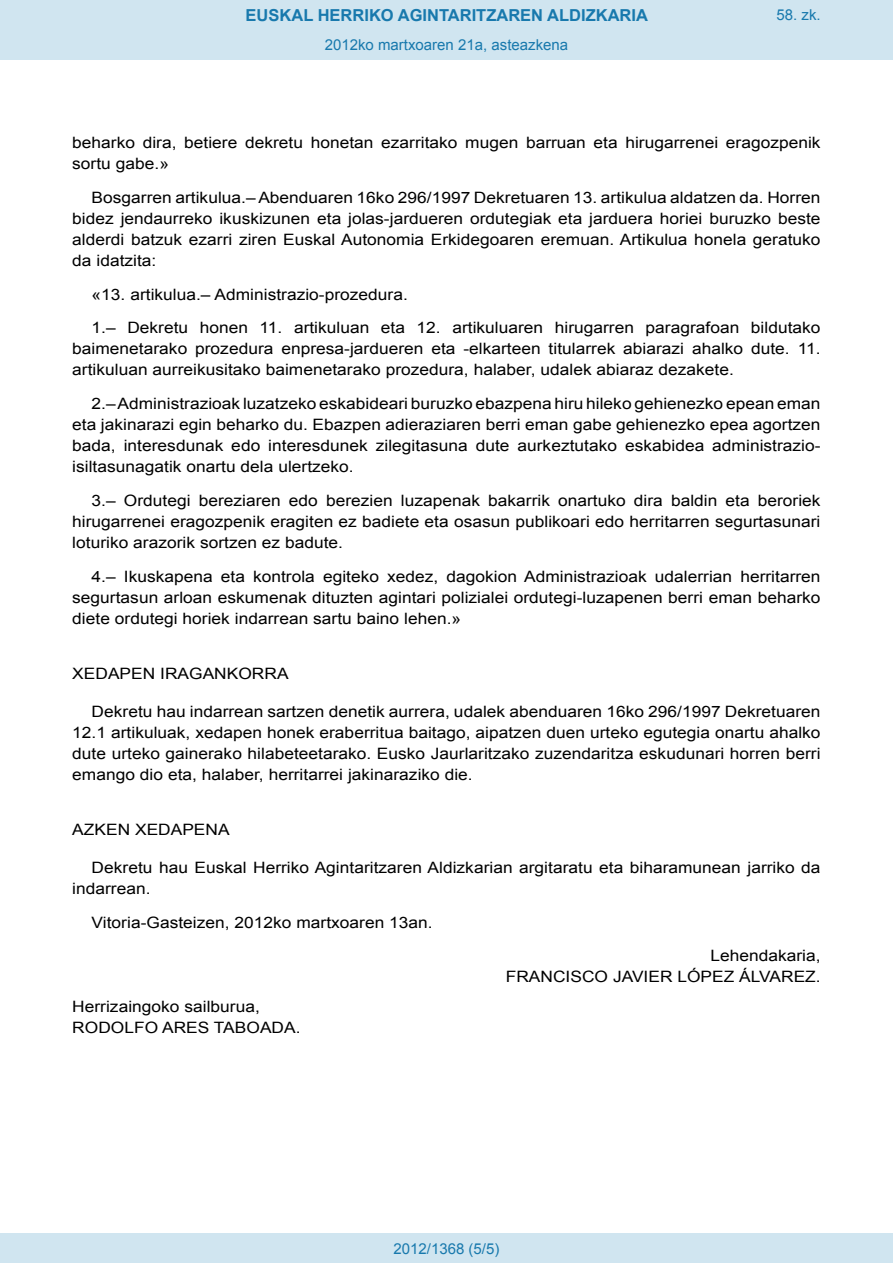
<style>
.page{position:relative;width:893px;height:1263px;background:#fff}
.page>*{position:absolute;margin:0;border:0;box-sizing:border-box;transform-origin:0 0}
.t1{font:700 16.5px "Arial";color:#1879ad}
.BOPVDetalle{font:15.6px/21px "Arial";color:#000;text-align:justify;scale:1.11 1}
.BOPVFirmaLugFec{font:15.6px "Arial";color:#000;scale:1.11 1}
.BOPVDisposicion{font:15.6px "Arial";color:#000;scale:1.11 1}
.BOPVNombreLehen2{font:15.6px "Arial";color:#000;scale:1.11 1}
.BOPVFirmaPuesto{font:15.6px "Arial";color:#000;scale:1.11 1}
.BOPVFirmaNombre{font:15.6px "Arial";color:#000;scale:1.11 1}
.BOPVPuestoLehen2{font:15.6px "Arial";color:#000;scale:1.11 1}
.Paginacion_Centro{font:15px "Arial";color:#1879ad}
</style>
<div class="page">
<div style="left:0;top:0;width:893px;height:60px;background:#d0e5f0"></div>
<div style="left:0;top:1233px;width:893px;height:30px;background:#d0e5f0"></div>
<p class="t1" style="left:246px;top:4px;width:404px">EUSKAL HERRIKO AGINTARITZAREN ALDIZKARIA</p>
<p class="Paginacion_Centro" style="left:325px;top:35px;width:245px">2012ko martxoaren 21a, asteazkena</p>
<p class="Paginacion_Centro" style="left:776px;top:5px;width:46px">58. zk.</p>
<p class="BOPVDetalle" style="left:72px;top:132px;width:676px">beharko dira, betiere dekretu honetan ezarritako mugen barruan eta hirugarrenei eragozpenik sortu gabe.»</p>
<p class="BOPVDetalle" style="left:72px;top:187px;width:676px;text-indent:19px">Bosgarren artikulua.– Abenduaren 16ko 296/1997 Dekretuaren 13. artikulua aldatzen da. Horren bidez jendaurreko ikuskizunen eta jolas-jardueren ordutegiak eta jarduera horiei buruzko beste alderdi batzuk ezarri ziren Euskal Autonomia Erkidegoaren eremuan. Artikulua honela geratuko da idatzita:</p>
<p class="BOPVDetalle" style="left:92px;top:284px;width:286px">«13. artikulua.– Administrazio-prozedura.</p>
<p class="BOPVDetalle" style="left:72px;top:318px;width:676px;text-indent:19px">1.– Dekretu honen 11. artikuluan eta 12. artikuluaren hirugarren paragrafoan bildutako baimenetarako prozedura enpresa-jardueren eta -elkarteen titularrek abiarazi ahalko dute. 11. artikuluan aurreikusitako baimenetarako prozedura, halaber, udalek abiaraz dezakete.</p>
<p class="BOPVDetalle" style="left:72px;top:393px;width:676px;text-indent:19px">2.– Administrazioak luzatzeko eskabideari buruzko ebazpena hiru hileko gehienezko epean eman eta jakinarazi egin beharko du. Ebazpen adieraziaren berri eman gabe gehienezko epea agortzen bada, interesdunak edo interesdunek zilegitasuna dute aurkeztutako eskabidea administrazio&shy;isiltasunagatik onartu dela ulertzeko.</p>
<p class="BOPVDetalle" style="left:72px;top:490px;width:676px;text-indent:19px">3.– Ordutegi bereziaren edo berezien luzapenak bakarrik onartuko dira baldin eta beroriek hirugarrenei eragozpenik eragiten ez badiete eta osasun publikoari edo herritarren segurtasunari loturiko arazorik sortzen ez badute.</p>
<p class="BOPVDetalle" style="left:72px;top:566px;width:676px;text-indent:19px">4.– Ikuskapena eta kontrola egiteko xedez, dagokion Administrazioak udalerrian herritarren segurtasun arloan eskumenak dituzten agintari polizialei ordutegi-luzapenen berri eman beharko diete ordutegi horiek indarrean sartu baino lehen.»</p>
<p class="BOPVDisposicion" style="left:72px;top:663px;width:196px">XEDAPEN IRAGANKORRA</p>
<p class="BOPVDetalle" style="left:72px;top:701px;width:676px;text-indent:19px">Dekretu hau indarrean sartzen denetik aurrera, udalek abenduaren 16ko 296/1997 Dekretuaren 12.1 artikuluak, xedapen honek eraberritua baitago, aipatzen duen urteko egutegia onartu ahalko dute urteko gainerako hilabeteetarako. Eusko Jaurlaritzako zuzendaritza eskudunari horren berri emango dio eta, halaber, herritarrei jakinaraziko die.</p>
<p class="BOPVDisposicion" style="left:72px;top:819px;width:143px">AZKEN XEDAPENA</p>
<p class="BOPVDetalle" style="left:72px;top:857px;width:676px;text-indent:19px">Dekretu hau Euskal Herriko Agintaritzaren Aldizkarian argitaratu eta biharamunean jarriko da indarrean.</p>
<p class="BOPVFirmaLugFec" style="left:92px;top:912px;width:309px">Vitoria-Gasteizen, 2012ko martxoaren 13an.</p>
<p class="BOPVPuestoLehen2" style="left:710px;top:945px;width:101px">Lehendakaria,</p>
<p class="BOPVNombreLehen2" style="left:506px;top:966px;width:285px">FRANCISCO JAVIER LÓPEZ ÁLVAREZ.</p>
<p class="BOPVFirmaPuesto" style="left:72px;top:996px;width:170px">Herrizaingoko sailburua,</p>
<p class="BOPVFirmaNombre" style="left:72px;top:1017px;width:207px">RODOLFO ARES TABOADA.</p>
<p class="Paginacion_Centro" style="left:393px;top:1238px;width:107px">2012/1368 (5/5)</p>
</div>
